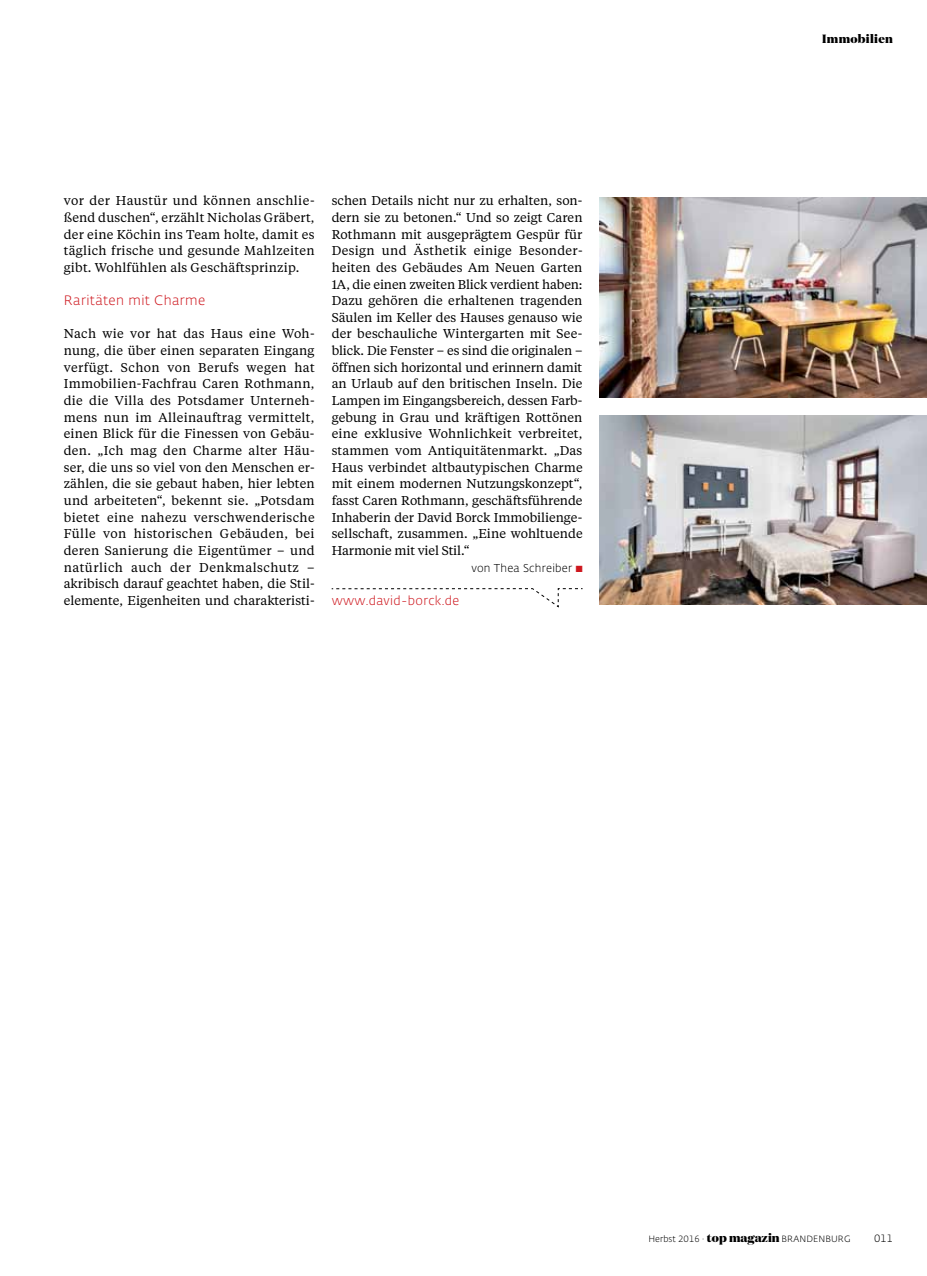
<style>
.page{position:relative;width:927px;height:1276px;background:#fff}
.page>*{position:absolute;margin:0;border:0;box-sizing:border-box;transform-origin:0 0}
.t1{font:300 13.5px "Fedra Sans Alt Std";letter-spacing:.03em;color:#ce171e}
.t2{font:12.75px/16.6px "Tiempos Text";letter-spacing:.005em;color:#000;text-align:justify}
.t3{font:300 12.75px "Fedra Sans Alt Std";letter-spacing:.025em;color:#ce171e}
.t4{font:800 12px "Domaine Display";letter-spacing:.025em;color:#000}
.t5{font:300 11.25px "Fedra Sans Alt Std";letter-spacing:.02em;color:#000}
.t6{font:300 10.5px "Fedra Sans Alt Std";color:#000}
.t7{font:300 9px "Fedra Sans Alt Std";letter-spacing:.005em;color:#000}
.s1{color:#ce171e}
.s2{font-family:"Domaine Display";font-weight:800;font-size:12px}
</style>
<div class="page">
<img style="left:600px;top:416px;width:327px;height:189px">
<img style="left:600px;top:197px;width:327px;height:200px">
<svg style="left:331px;top:588px;width:252px;height:20px"></svg>
<p class="t2" style="left:64px;top:192px;width:252px">vor der Haustür und können anschlie&shy;ßend duschen“, erzählt Nicholas Gräbert, der eine Köchin ins Team holte, damit es täglich frische und gesunde Mahlzeiten gibt. Wohlfühlen als Geschäftsprinzip.</p>
<p class="t1" style="left:64px;top:292px;width:143px">Raritäten mit Charme</p>
<p class="t2" style="left:64px;top:325px;width:252px">Nach wie vor hat das Haus eine Woh&shy;nung, die über einen separaten Eingang verfügt. Schon von Berufs wegen hat Immobilien-Fachfrau Caren Rothmann, die die Villa des Potsdamer Unterneh&shy;mens nun im Alleinauftrag vermittelt, einen Blick für die Finessen von Gebäu&shy;den. „Ich mag den Charme alter Häu&shy;ser, die uns so viel von den Menschen er&shy;zählen, die sie gebaut haben, hier lebten und arbeiteten“, bekennt sie. „Potsdam bietet eine nahezu verschwenderische Fülle von historischen Gebäuden, bei deren Sanierung die Eigentümer – und natürlich auch der Denkmalschutz – akribisch darauf geachtet haben, die Stil&shy;elemente, Eigenheiten und charakteristi-</p>
<p class="t2" style="left:332px;top:192px;width:253px">schen Details nicht nur zu erhalten, son&shy;dern sie zu betonen.“ Und so zeigt Caren Rothmann mit ausgeprägtem Gespür für Design und Ästhetik einige Besonder&shy;heiten des Gebäudes Am Neuen Garten 1A, die einen zweiten Blick verdient haben:<br>Dazu gehören die erhaltenen tragenden Säulen im Keller des Hauses genauso wie der beschauliche Wintergarten mit See&shy;blick. Die Fenster – es sind die originalen – öffnen sich horizontal und erinnern damit an Urlaub auf den britischen Inseln. Die Lampen im Eingangsbereich, dessen Farb&shy;gebung in Grau und kräftigen Rottönen eine exklusive Wohnlichkeit verbreitet, stammen vom Antiquitätenmarkt. „Das Haus verbindet altbautypischen Charme mit einem modernen Nutzungskonzept“, fasst Caren Rothmann, geschäftsführende Inhaberin der David Borck Immobilienge&shy;sellschaft, zusammen. „Eine wohltuende Harmonie mit viel Stil.“</p>
<p class="t5" style="left:471px;top:561px;width:113px">von Thea Schreiber <span class="s1">■</span></p>
<p class="t3" style="left:332px;top:593px;width:129px">www.david-borck.de</p>
<p class="t4" style="left:822px;top:31px;width:72px">Immobilien</p>
<p class="t7" style="left:648px;top:1233px;width:203px">Herbst 2016 · <span class="s2">top magazin</span> b randenb urg</p>
<p class="t6" style="left:874px;top:1231px;width:20px">011</p>
</div>
